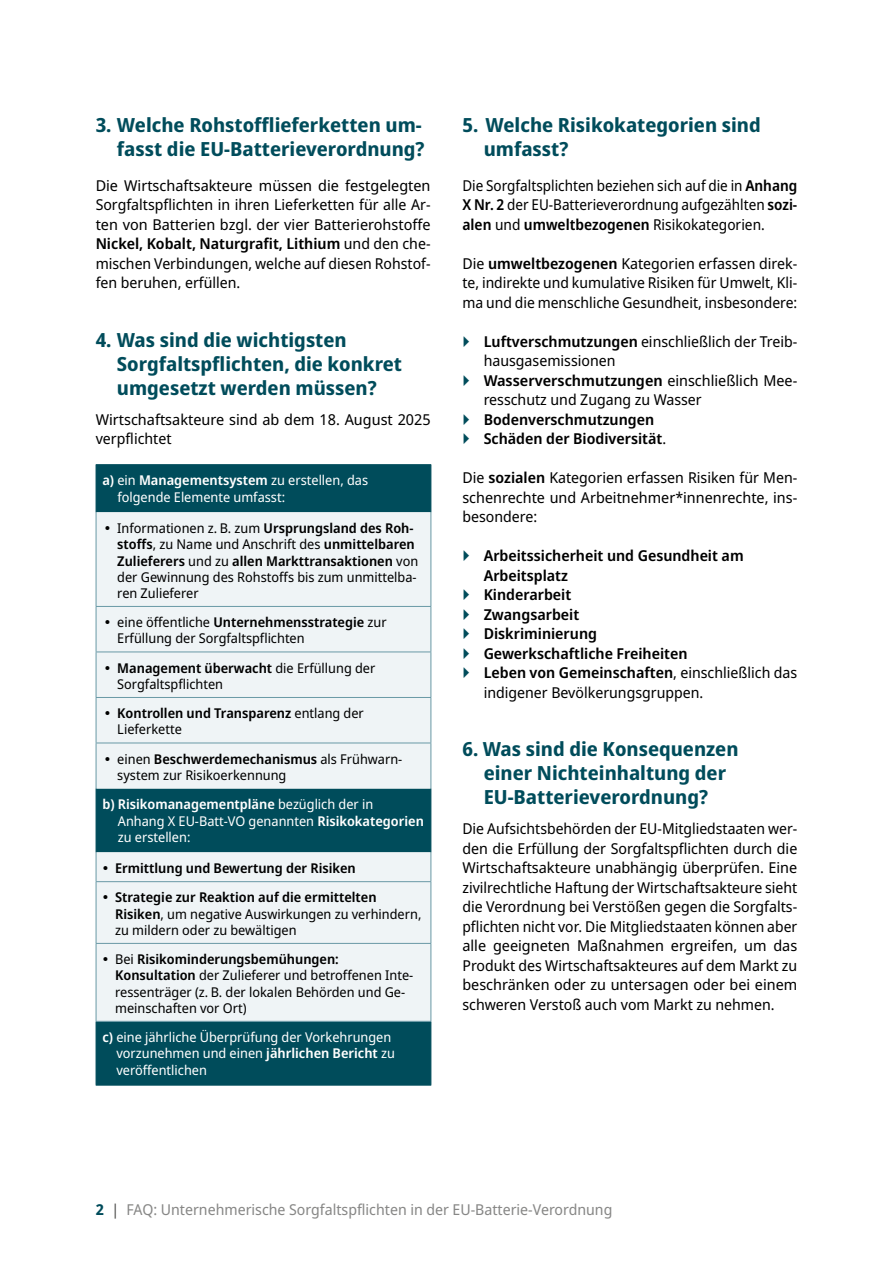
<style>
.page{position:relative;width:893px;height:1263px;background:#fff}
.page>*{position:absolute;margin:0;border:0;box-sizing:border-box;transform-origin:0 0}
.t1{font:700 19.5px/24px "Noto Sans Display";color:#004c5b}
.Fließtext{font:15px/19.5px "Noto Sans Display";color:#000;text-align:justify}
.t2{font:600 15px/19.5px "Noto Sans Display";color:#000}
.Fließtext-2{font:15px/19.5px "Noto Sans Display";color:#000;text-align:justify;scale:.96 1}
.Seitentitel_rechts{font:15px "Noto Sans Display";color:#878786}
.t3{font:13.5px/16.2px "Noto Sans Display";color:#000}
.Fließtext-3{font:13.5px/16.2px "Noto Sans Display";color:#fff}
.t4{font:600 13.5px/16.2px "Noto Sans Display";color:#000}
.s1{font-weight:600}
.s2{font-weight:400}
.s3{font-weight:700;color:#004c5b}
.s4{color:#494948}
</style>
<div class="page">
<div style="left:97px;top:465px;width:334px;height:620px;background:#004c5b"></div>
<svg style="left:97px;top:512px;width:334px;height:509px;fill:#eff4f6"></svg>
<hr style="left:96px;top:512px;width:1px;height:94px;background:#6999a6">
<hr style="left:431px;top:512px;width:1px;height:94px;background:#6999a6">
<hr style="left:96px;top:606px;width:335px;height:1px;background:#6999a6">
<hr style="left:96px;top:607px;width:1px;height:44px;background:#6999a6">
<hr style="left:431px;top:607px;width:1px;height:44px;background:#6999a6">
<hr style="left:96px;top:651px;width:335px;height:1px;background:#6999a6">
<hr style="left:96px;top:652px;width:1px;height:45px;background:#6999a6">
<hr style="left:431px;top:652px;width:1px;height:45px;background:#6999a6">
<hr style="left:96px;top:697px;width:335px;height:1px;background:#6999a6">
<hr style="left:96px;top:698px;width:1px;height:45px;background:#6999a6">
<hr style="left:431px;top:698px;width:1px;height:45px;background:#6999a6">
<hr style="left:96px;top:743px;width:335px;height:1px;background:#6999a6">
<hr style="left:96px;top:743px;width:1px;height:45px;background:#6999a6">
<hr style="left:431px;top:743px;width:1px;height:45px;background:#6999a6">
<svg style="left:96px;top:852px;width:1px;height:29px"></svg>
<svg style="left:431px;top:852px;width:1px;height:29px"></svg>
<hr style="left:96px;top:881px;width:335px;height:1px;background:#6999a6">
<hr style="left:96px;top:882px;width:1px;height:61px;background:#6999a6">
<hr style="left:431px;top:882px;width:1px;height:61px;background:#6999a6">
<hr style="left:96px;top:943px;width:335px;height:1px;background:#6999a6">
<hr style="left:96px;top:944px;width:1px;height:77px;background:#6999a6">
<hr style="left:431px;top:944px;width:1px;height:77px;background:#6999a6">
<hr style="left:96px;top:1021px;width:335px;height:1px;background:#6999a6">
<hr style="left:96px;top:464px;width:335px;height:1px;background:#004c5b">
<hr style="left:96px;top:465px;width:1px;height:47px;background:#004c5b">
<hr style="left:431px;top:465px;width:1px;height:47px;background:#004c5b">
<hr style="left:96px;top:788px;width:1px;height:64px;background:#004c5b">
<hr style="left:431px;top:788px;width:1px;height:64px;background:#004c5b">
<hr style="left:96px;top:1022px;width:1px;height:63px;background:#004c5b">
<hr style="left:431px;top:1022px;width:1px;height:63px;background:#004c5b">
<hr style="left:96px;top:1085px;width:335px;height:1px;background:#004c5b">
<svg style="left:106px;top:526px;width:4px;height:4px"></svg>
<svg style="left:106px;top:620px;width:4px;height:4px"></svg>
<svg style="left:106px;top:666px;width:4px;height:4px"></svg>
<svg style="left:106px;top:711px;width:4px;height:4px"></svg>
<svg style="left:106px;top:757px;width:4px;height:4px"></svg>
<svg style="left:104px;top:866px;width:3px;height:4px"></svg>
<svg style="left:104px;top:895px;width:3px;height:4px"></svg>
<svg style="left:104px;top:957px;width:3px;height:4px"></svg>
<h2 class="t1" style="left:96px;top:113px;width:330px;text-align:right">3. Welche Rohstofflieferketten um&shy;fasst die EU-Batterieverordnung?</h2>
<p class="Fließtext" style="left:96px;top:176px;width:336px">Die Wirtschaftsakteure müssen die festgelegten Sorgfaltspflichten in ihren Lieferketten für alle Ar&shy;ten von Batterien bzgl. der vier Batterierohstoffe <span class="s1">Nickel, Kobalt, Naturgrafit, Lithium</span> und den che&shy;mischen Verbindungen, welche auf diesen Rohstof&shy;fen beruhen, erfüllen.</p>
<h2 class="t1" style="left:117px;top:328px;width:287px;text-indent:-21px">4. Was sind die wichtigsten<br>Sorgfaltspflichten, die konkret umgesetzt werden müssen?</h2>
<p class="Fließtext" style="left:96px;top:410px;width:336px">Wirtschaftsakteure sind ab dem 18. August 2025 verpflichtet</p>
<p class="Fließtext-3" style="left:117px;top:473px;width:252px;text-indent:-15px"><span class="s1">a)</span> ein <span class="s1">Managementsystem</span> zu erstellen, das folgende Elemente umfasst:</p>
<p class="t3" style="left:117px;top:520px;width:302px">Informationen z. B. zum <span class="s1">Ursprungsland des Roh&shy;stoffs</span>, zu Name und Anschrift des <span class="s1">unmittelbaren Zulieferers</span> und zu <span class="s1">allen Markttransaktionen</span> von der Gewinnung des Rohstoffs bis zum unmittelba&shy;ren Zulieferer</p>
<p class="t3" style="left:117px;top:614px;width:271px">eine öffentliche <span class="s1">Unternehmensstrategie</span> zur<br>Erfüllung der Sorgfaltspflichten</p>
<p class="t3" style="left:117px;top:660px;width:259px"><span class="s1">Management überwacht</span> die Erfüllung der<br>Sorgfaltspflichten</p>
<p class="t4" style="left:117px;top:705px;width:248px">Kontrollen und Transparenz <span class="s2">entlang der<br>Lieferkette</span></p>
<p class="t3" style="left:117px;top:751px;width:286px">einen <span class="s1">Beschwerdemechanismus</span> als Frühwarn&shy;system zur Risikoerkennung</p>
<p class="Fließtext-3" style="left:118px;top:797px;width:307px;text-indent:-15px"><span class="s1">b) Risikomanagementpläne</span> bezüglich der in<br>Anhang X EU-Batt-VO genannten <span class="s1">Risikokategorien </span>zu erstellen:</p>
<p class="t4" style="left:115px;top:860px;width:242px">Ermittlung und Bewertung der Risiken</p>
<p class="t3" style="left:115px;top:890px;width:308px"><span class="s1">Strategie zur Reaktion auf die ermittelten<br>Risiken</span>, um negative Auswirkungen zu verhindern, zu mildern oder zu bewältigen</p>
<p class="t3" style="left:115px;top:951px;width:300px">Bei <span class="s1">Risikominderungsbemühungen:<br>Konsultation</span> der Zulieferer und betroffenen Inte&shy;ressenträger (z. B. der lokalen Behörden und Ge&shy;meinschaften vor Ort)</p>
<p class="Fließtext-3" style="left:116px;top:1029px;width:280px;text-indent:-14px"><span class="s1">c)</span> eine jährliche Überprüfung der Vorkehrungen vorzunehmen und einen <span class="s1">jährlichen Bericht</span> zu veröffentlichen</p>
<h2 class="t1" style="left:484px;top:113px;width:279px;text-indent:-21px">5. Welche Risikokategorien sind umfasst?</h2>
<p class="Fließtext-2" style="left:462px;top:176px;width:350px">Die Sorgfaltsplichten beziehen sich auf die in <span class="s1">Anhang X Nr. 2</span> der EU-Batterieverordnung aufgezählten <span class="s1">sozi&shy;alen</span> und <span class="s1">umweltbezogenen</span> Risikokategorien.</p>
<p class="Fließtext" style="left:462px;top:254px;width:336px">Die <span class="s1">umweltbezogenen</span> Kategorien erfassen direk&shy;te, indirekte und kumulative Risiken für Umwelt, Kli&shy;ma und die menschliche Gesundheit, insbesondere:</p>
<p class="Fließtext" style="left:484px;top:332px;width:315px"><span class="s1">Luftverschmutzungen</span> einschließlich der Treib&shy;hausgasemissionen</p>
<p class="Fließtext" style="left:484px;top:371px;width:315px"><span class="s1">Wasserverschmutzungen</span> einschließlich Mee&shy;resschutz und Zugang zu Wasser</p>
<p class="t2" style="left:484px;top:410px;width:172px">Bodenverschmutzungen</p>
<p class="t2" style="left:484px;top:429px;width:184px">Schäden der Biodiversität<span class="s2">.</span></p>
<p class="Fließtext" style="left:462px;top:468px;width:336px">Die <span class="s1">sozialen</span> Kategorien erfassen Risiken für Men&shy;schenrechte und Arbeitnehmer*innenrechte, ins&shy;besondere:</p>
<p class="t2" style="left:484px;top:546px;width:261px">Arbeitssicherheit und Gesundheit am<br>Arbeitsplatz</p>
<p class="t2" style="left:484px;top:585px;width:89px">Kinderarbeit</p>
<p class="t2" style="left:484px;top:605px;width:97px">Zwangsarbeit</p>
<p class="t2" style="left:484px;top:624px;width:115px">Diskriminierung</p>
<p class="t2" style="left:484px;top:644px;width:205px">Gewerkschaftliche Freiheiten</p>
<p class="Fließtext" style="left:484px;top:663px;width:315px"><span class="s1">Leben von Gemeinschaften</span>, einschließlich das indigener Bevölkerungsgruppen.</p>
<h2 class="t1" style="left:462px;top:737px;width:278px;text-align:center">6. Was sind die Konsequenzen einer Nichteinhaltung der<br>EU-Batterieverordnung?</h2>
<p class="Fließtext" style="left:462px;top:819px;width:336px">Die Aufsichtsbehörden der EU-Mitgliedstaaten wer&shy;den die Erfüllung der Sorgfaltspflichten durch die Wirtschaftsakteure unabhängig überprüfen. Eine zivilrechtliche Haftung der Wirtschaftsakteure sieht die Verordnung bei Verstößen gegen die Sorgfalts&shy;pflichten nicht vor. Die Mitgliedstaaten können aber alle geeigneten Maßnahmen ergreifen, um das Produkt des Wirtschaftsakteures auf dem Markt zu beschränken oder zu untersagen oder bei einem schweren Verstoß auch vom Markt zu nehmen.</p>
<p class="Seitentitel_rechts" style="left:96px;top:1199px;width:518px"><span class="s3">2</span> <span class="s4">|</span> FAQ: Unternehmerische Sorgfaltspflichten in der EU-Batterie-Verordnung</p>
</div>
